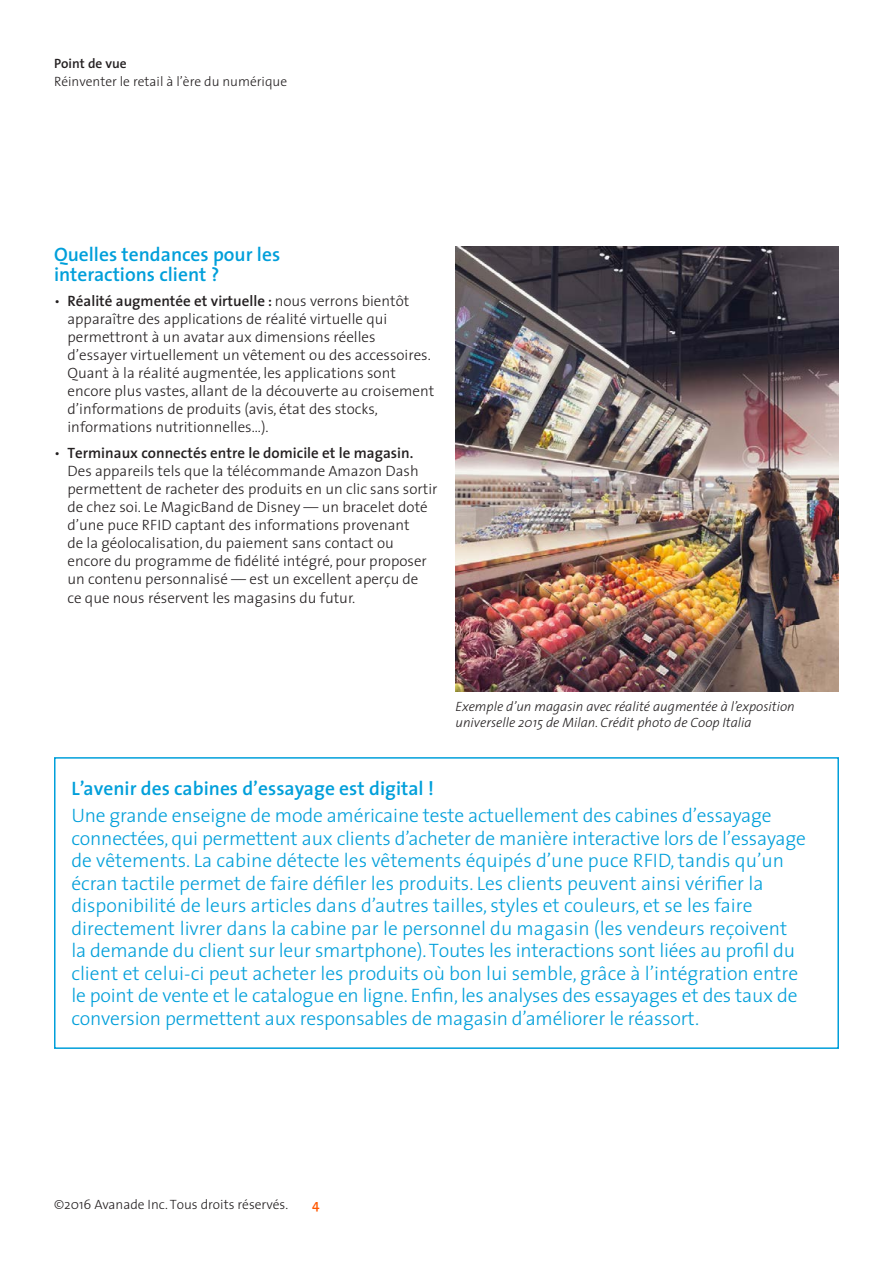
<style>
.page{position:relative;width:893px;height:1263px;background:#fff}
.page>*{position:absolute;margin:0;border:0;box-sizing:border-box;transform-origin:0 0}
.t1{font:300 19.5px/22.5px "The Sans";letter-spacing:-.01em;color:#009fda}
.t2{font:600 19.5px/19.5px "The Sans";color:#009fda}
.t3{font:300 15px/18px "The Sans";color:#231f20}
.t4{font:italic 300 13.5px/16.2px "The Sans";color:#231f20}
.t5{font:300 13.5px "The Sans";color:#231f20}
.t6{font:600 13.5px "The Sans";color:#231f20}
.t7{font:600 13.5px "The Sans";color:#ff5800}
.s1{font-weight:600}
</style>
<div class="page">
<img style="left:455px;top:247px;width:384px;height:444px">
<div style="left:54px;top:757px;width:785px;height:292px;border:2px solid #009fda"></div>
<p class="t6" style="left:54px;top:52px;width:74px">Point de vue</p>
<p class="t5" style="left:54px;top:70px;width:235px">Réinventer le retail à l’ère du numérique</p>
<h1 class="t2" style="left:54px;top:244px;width:228px">Quelles tendances pour les interactions client ?</h1>
<p class="t3" style="left:68px;top:292px;width:368px;text-indent:-14px">• <span class="s1">Réalité augmentée et virtuelle :</span> nous verrons bientôt apparaître des applications de réalité virtuelle qui permettront à un avatar aux dimensions réelles d’essayer virtuellement un vêtement ou des accessoires.<br>Quant à la réalité augmentée, les applications sont encore plus vastes, allant de la découverte au croisement d’informations de produits (avis, état des stocks, informations nutritionnelles...).</p>
<p class="t3" style="left:68px;top:443px;width:371px;text-indent:-14px">• <span class="s1">Terminaux connectés entre le domicile et le magasin.<br></span>Des appareils tels que la télécommande Amazon Dash permettent de racheter des produits en un clic sans sortir de chez soi. Le MagicBand de Disney — un bracelet doté d’une puce RFID captant des informations provenant<br>de la géolocalisation, du paiement sans contact ou encore du programme de fidélité intégré, pour proposer un contenu personnalisé — est un excellent aperçu de</p>
<p class="t3" style="left:68px;top:589px;width:289px">ce que nous réservent les magasins du futur.</p>
<p class="t4" style="left:455px;top:697px;width:341px">Exemple d’un magasin avec réalité augmentée à l’exposition universelle 2015 de Milan. Crédit photo de Coop Italia</p>
<h1 class="t2" style="left:71px;top:778px;width:364px">L’avenir des cabines d’essayage est digital !</h1>
<p class="t1" style="left:71px;top:804px;width:736px">Une grande enseigne de mode américaine teste actuellement des cabines d’essayage connectées, qui permettent aux clients d’acheter de manière interactive lors de l’essayage de vêtements. La cabine détecte les vêtements équipés d’une puce RFID, tandis qu’un écran tactile permet de faire défiler les produits. Les clients peuvent ainsi vérifier la disponibilité de leurs articles dans d’autres tailles, styles et couleurs, et se les faire directement livrer dans la cabine par le personnel du magasin (les vendeurs reçoivent la demande du client sur leur smartphone). Toutes les interactions sont liées au profil du client et celui-ci peut acheter les produits où bon lui semble, grâce à l’intégration entre le point de vente et le catalogue en ligne. Enfin, les analyses des essayages et des taux de conversion permettent aux responsables de magasin d’améliorer le réassort.</p>
<p class="t5" style="left:54px;top:1193px;width:236px">©2016 Avanade Inc. Tous droits réservés.</p>
<p class="t7" style="left:312px;top:1193px;width:9px">4</p>
</div>
